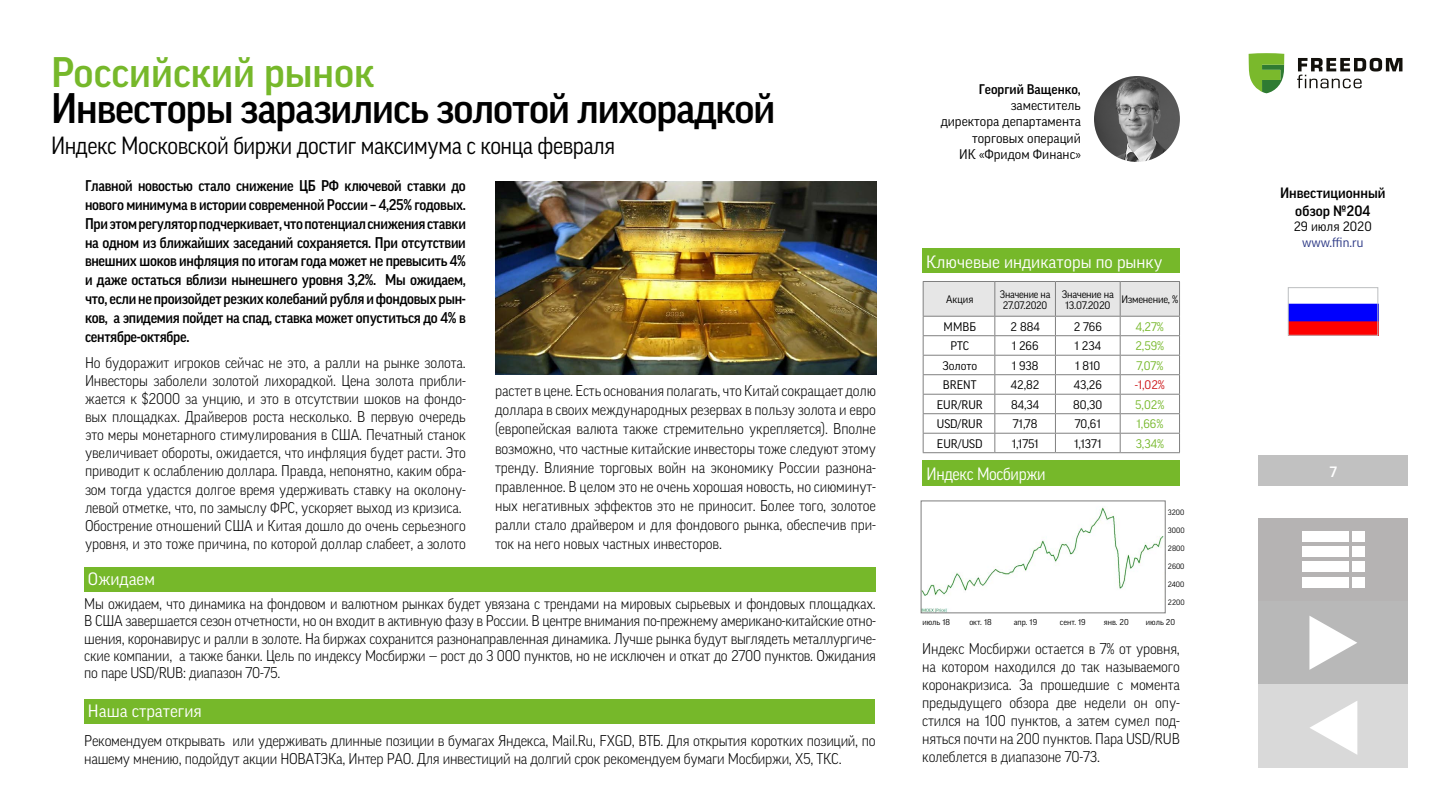
<style>
.page{position:relative;width:1440px;height:810px;background:#fff}
.page>*{position:absolute;margin:0;border:0;box-sizing:border-box;transform-origin:0 0}
.t1{font:500 41.25px/36px "Good Pro";letter-spacing:-.025em;color:#000}
.t2{font:24px "Good Pro";letter-spacing:-.02em;color:#000;scale:.93 1}
.t3{font:17.25px "Good Pro";color:#fff}
.t4{font:17.25px "Good Pro";letter-spacing:-.02em;color:#fff;scale:.93 1}
.text{font:300 15px/18.1px "Good Pro";letter-spacing:-.02em;color:#000;text-align:justify;scale:.95 1}
.text-2{font:500 15px/18.9px "Good Pro";letter-spacing:-.02em;color:#000;text-align:justify;scale:.95 1}
.text-3{font:300 15px/17.2px "Good Pro";letter-spacing:-.02em;color:#000;scale:.96 1}
.t5{font:500 14.48px/17.4px "Good Pro";color:#000;text-align:center}
.t6{font:500 14.48px "Good Pro";color:#fff}
.t7{font:13.5px/16.2px "Good Pro";color:#000;text-align:right}
.t8{font:500 13.5px "Good Pro";color:#000}
.t9{font:13.05px "Good Pro";color:#283583}
.t10{font:13.05px "Good Pro";color:#000}
.t11{font:12px "Good Pro";color:#000}
.t12{font:12px "Good Pro";color:#76b82a}
.t13{font:12px "Good Pro";color:#cd1719}
.t14{font:10.5px/11.2px "Good Pro";letter-spacing:-.02em;color:#000}
.t15{font:8.25px "Good Pro";color:#000}
.t16{font:7.5px "Good Pro";color:#000}
.s1{color:#76b82a}
</style>
<div class="page">
<div style="left:1258px;top:456px;width:150px;height:30px;background:#c1c1c1"></div>
<svg style="left:1249px;top:53px;width:35px;height:40px"></svg>
<svg style="left:1297px;top:58px;width:105px;height:30px"></svg>
<div style="left:1259px;top:518px;width:149px;height:83px;background:#b5b3b3"></div>
<div style="left:1302px;top:531px;width:46px;height:11px;background:#fff"></div>
<div style="left:1352px;top:531px;width:13px;height:11px;background:#fff"></div>
<div style="left:1302px;top:547px;width:46px;height:10px;background:#fff"></div>
<div style="left:1352px;top:547px;width:13px;height:10px;background:#fff"></div>
<div style="left:1302px;top:562px;width:46px;height:10px;background:#fff"></div>
<div style="left:1352px;top:562px;width:13px;height:10px;background:#fff"></div>
<div style="left:1302px;top:577px;width:46px;height:11px;background:#fff"></div>
<div style="left:1352px;top:577px;width:13px;height:11px;background:#fff"></div>
<img style="left:1290px;top:303px;width:86px;height:30px">
<div style="left:1288px;top:287px;width:90px;height:48px;border:1px solid #bcbec0"></div>
<div style="left:922px;top:249px;width:258px;height:24px;background:#76b82a"></div>
<hr style="left:923px;top:452px;width:72px;height:1px;background:#808080">
<hr style="left:995px;top:452px;width:60px;height:1px;background:#808080">
<hr style="left:1055px;top:452px;width:65px;height:1px;background:#808080">
<svg style="left:923px;top:281px;width:257px;height:171px"></svg>
<hr style="left:1120px;top:335px;width:60px;height:1px;background:#808080">
<hr style="left:1120px;top:355px;width:60px;height:1px;background:#808080">
<hr style="left:1120px;top:374px;width:60px;height:1px;background:#808080">
<hr style="left:1120px;top:394px;width:60px;height:1px;background:#808080">
<hr style="left:1120px;top:413px;width:60px;height:1px;background:#808080">
<hr style="left:1120px;top:433px;width:60px;height:1px;background:#808080">
<hr style="left:1120px;top:452px;width:60px;height:1px;background:#808080">
<div style="left:922px;top:460px;width:258px;height:26px;background:#76b82a"></div>
<div style="left:1259px;top:601px;width:149px;height:83px;background:#b8b8b8"></div>
<svg style="left:1309px;top:616px;width:48px;height:54px"></svg>
<div style="left:1259px;top:684px;width:149px;height:83px;background:#d9d9d9"></div>
<svg style="left:1310px;top:701px;width:47px;height:54px"></svg>
<img style="left:1094px;top:76px;width:86px;height:86px;border-radius:43px">
<img style="left:923px;top:507px;width:240px;height:104px">
<div style="left:921px;top:501px;width:244px;height:112px;border:1px solid #7d7d7d"></div>
<img style="left:496px;top:181px;width:381px;height:194px">
<div style="left:84px;top:567px;width:792px;height:25px;background:#76b82a"></div>
<div style="left:84px;top:699px;width:791px;height:25px;background:#76b82a"></div>
<p class="t1" style="left:51px;top:54px;width:726px"><span class="s1">Российский рынок<br></span>Инвесторы заразились золотой лихорадкой</p>
<p class="t2" style="left:51px;top:132px;width:608px">Индекс Московской биржи достиг максимума с конца февраля</p>
<p class="text-2" style="left:85px;top:176px;width:402px">Главной новостью стало снижение ЦБ РФ ключевой ставки до нового минимума в истории современной России – 4,25% годовых.<br>При этом регулятор подчеркивает, что потенциал снижения ставки на одном из ближайших заседаний сохраняется. При отсутствии внешних шоков инфляция по итогам года может не превысить 4% и даже остаться вблизи нынешнего уровня 3,2%. Мы ожидаем, что, если не произойдет резких колебаний рубля и фондовых рын&shy;ков, а эпидемия пойдет на спад, ставка может опуститься до 4% в сентябре-октябре.</p>
<p class="text" style="left:85px;top:353px;width:402px">Но будоражит игроков сейчас не это, а ралли на рынке золота.<br>Инвесторы заболели золотой лихорадкой. Цена золота прибли&shy;жается к $2000 за унцию, и это в отсутствии шоков на фондо&shy;вых площадках. Драйверов роста несколько. В первую очередь это меры монетарного стимулирования в США. Печатный станок увеличивает обороты, ожидается, что инфляция будет расти. Это приводит к ослаблению доллара. Правда, непонятно, каким обра&shy;зом тогда удастся долгое время удерживать ставку на околону&shy;левой отметке, что, по замыслу ФРС, ускоряет выход из кризиса.</p>
<p class="text" style="left:85px;top:516px;width:402px">Обострение отношений США и Китая дошло до очень серьезного уровня, и это тоже причина, по которой доллар слабеет, а золото</p>
<p class="t3" style="left:88px;top:569px;width:69px">Ожидаем</p>
<p class="text" style="left:495px;top:381px;width:402px;line-height:19px">растет в цене. Есть основания полагать, что Китай сокращает долю доллара в своих международных резервах в пользу золота и евро (европейская валюта также стремительно укрепляется). Вполне возможно, что частные китайские инвесторы тоже следуют этому тренду. Влияние торговых войн на экономику России разнона&shy;правленное. В целом это не очень хорошая новость, но сиюминут&shy;ных негативных эффектов это не приносит. Более того, золотое ралли стало драйвером и для фондового рынка, обеспечив при&shy;ток на него новых частных инвесторов.</p>
<p class="text" style="left:84px;top:595px;width:835px;line-height:17.2px">Мы ожидаем, что динамика на фондовом и валютном рынках будет увязана с трендами на мировых сырьевых и фондовых площадках.<br>В США завершается сезон отчетности, но он входит в активную фазу в России. В центре внимания по-прежнему американо-китайские отно&shy;шения, коронавирус и ралли в золоте. На биржах сохранится разнонаправленная динамика. Лучше рынка будут выглядеть металлургиче&shy;ские компании, а также банки. Цель по индексу Мосбиржи — рост до 3 000 пунктов, но не исключен и откат до 2700 пунктов. Ожидания по паре USD/RUB: диапазон 70-75.</p>
<p class="t3" style="left:88px;top:701px;width:115px">Наша стратегия</p>
<p class="text-3" style="left:84px;top:732px;width:826px">Рекомендуем открывать или удерживать длинные позиции в бумагах Яндекса, Mail.Ru, FXGD, ВТБ. Для открытия коротких позиций, по нашему мнению, подойдут акции НОВАТЭКа, Интер РАО. Для инвестиций на долгий срок рекомендуем бумаги Мосбиржи, Х5, ТКС.</p>
<p class="t8" style="left:979px;top:81px;width:104px">Георгий Ващенко,</p>
<p class="t7" style="left:941px;top:97px;width:142px">заместитель<br>директора департамента торговых операций<br>ИК «Фридом Финанс»</p>
<p class="t3" style="left:926px;top:252px;width:238px">Ключевые индикаторы по рынку</p>
<p class="t14" style="left:946px;top:294px;width:29px">Акция</p>
<p class="t14" style="left:1000px;top:288px;width:52px">Значение на<br>27.07.2020</p>
<p class="t14" style="left:1062px;top:288px;width:53px;text-align:center">Значение на<br>13.07.2020</p>
<p class="t14" style="left:1121px;top:294px;width:59px">Изменение, %</p>
<p class="t11" style="left:944px;top:320px;width:34px">ММВБ</p>
<p class="t11" style="left:1011px;top:320px;width:30px">2 884</p>
<p class="t11" style="left:1074px;top:320px;width:30px">2 766</p>
<p class="t12" style="left:1136px;top:320px;width:30px">4,27%</p>
<p class="t11" style="left:950px;top:339px;width:20px">РТС</p>
<p class="t11" style="left:1012px;top:339px;width:28px">1 266</p>
<p class="t11" style="left:1075px;top:339px;width:28px">1 234</p>
<p class="t12" style="left:1135px;top:339px;width:30px">2,59%</p>
<p class="t11" style="left:942px;top:359px;width:36px">Золото</p>
<p class="t11" style="left:1012px;top:359px;width:28px">1 938</p>
<p class="t11" style="left:1075px;top:359px;width:27px">1 810</p>
<p class="t12" style="left:1136px;top:359px;width:28px">7,07%</p>
<p class="t11" style="left:943px;top:378px;width:35px">BRENT</p>
<p class="t11" style="left:1011px;top:378px;width:30px">42,82</p>
<p class="t11" style="left:1074px;top:378px;width:30px">43,26</p>
<p class="t13" style="left:1135px;top:378px;width:32px">-1,02%</p>
<p class="t11" style="left:937px;top:398px;width:48px">EUR/RUR</p>
<p class="t11" style="left:1011px;top:398px;width:30px">84,34</p>
<p class="t11" style="left:1073px;top:398px;width:31px">80,30</p>
<p class="t12" style="left:1135px;top:398px;width:31px">5,02%</p>
<p class="t11" style="left:937px;top:417px;width:47px">USD/RUR</p>
<p class="t11" style="left:1013px;top:417px;width:26px">71,78</p>
<p class="t11" style="left:1075px;top:417px;width:28px">70,61</p>
<p class="t12" style="left:1136px;top:417px;width:28px">1,66%</p>
<p class="t11" style="left:937px;top:437px;width:47px">EUR/USD</p>
<p class="t11" style="left:1012px;top:437px;width:28px">1,1751</p>
<p class="t11" style="left:1074px;top:437px;width:29px">1,1371</p>
<p class="t12" style="left:1136px;top:437px;width:30px">3,34%</p>
<p class="t4" style="left:927px;top:464px;width:130px">Индекс Мосбиржи</p>
<p class="t16" style="left:1168px;top:508px;width:18px">3200</p>
<p class="t16" style="left:1168px;top:526px;width:18px">3000</p>
<p class="t16" style="left:1168px;top:544px;width:18px">2800</p>
<p class="t16" style="left:1168px;top:562px;width:18px">2600</p>
<p class="t16" style="left:1168px;top:580px;width:18px">2400</p>
<p class="t16" style="left:1168px;top:598px;width:18px">2200</p>
<p class="t15" style="left:922px;top:617px;width:29px">июль 18</p>
<p class="t15" style="left:969px;top:617px;width:24px">окт. 18</p>
<p class="t15" style="left:1014px;top:617px;width:25px">апр. 19</p>
<p class="t15" style="left:1060px;top:617px;width:27px">сент. 19</p>
<p class="t15" style="left:1104px;top:617px;width:26px">янв. 20</p>
<p class="t15" style="left:1146px;top:617px;width:31px">июль 20</p>
<p class="text" style="left:922px;top:639px;width:273px">Индекс Мосбиржи остается в 7% от уровня, на котором находился до так называемого коронакризиса. За прошедшие с момента предыдущего обзора две недели он опу&shy;стился на 100 пунктов, а затем сумел под&shy;няться почти на 200 пунктов. Пара USD/RUB колеблется в диапазоне 70-73.</p>
<p class="t5" style="left:1280px;top:185px;width:107px">Инвестиционный обзор №204</p>
<p class="t10" style="left:1294px;top:219px;width:80px">29 июля 2020</p>
<p class="t9" style="left:1302px;top:235px;width:63px">www.ffin.ru</p>
<p class="t6" style="left:1330px;top:463px;width:9px">7</p>
</div>
